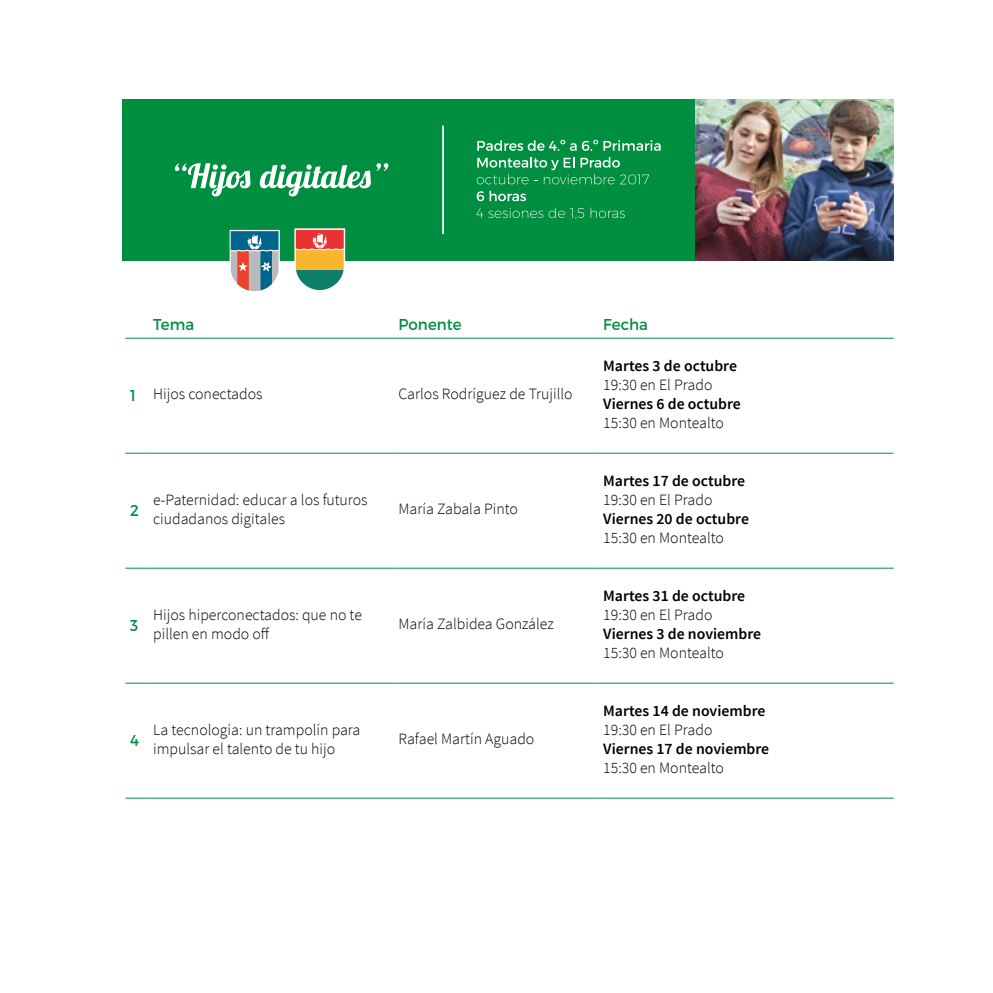
<style>
.page{position:relative;width:993px;height:993px;background:#fff}
.page>*{position:absolute;margin:0;border:0;box-sizing:border-box;transform-origin:0 0}
.t1{font:300 15.75px/18.9px "Source Sans Pro";color:#000}
.t2{font:600 15.75px "Source Sans Pro";color:#000}
.t3{font:15.75px "Montserrat";letter-spacing:.005em;color:#008e41;scale:.95 1}
.s1{font-family:"Montserrat";font-weight:400;color:#008e41}
</style>
<div class="page">
<div style="left:122px;top:99px;width:584px;height:161px;background:#008e41"></div>
<hr style="left:442px;top:125px;width:2px;height:109px;background:#fff">
<svg style="left:175px;top:163px;width:75px;height:33px"></svg>
<svg style="left:260px;top:163px;width:128px;height:33px"></svg>
<img style="left:695px;top:99px;width:198px;height:161px">
<svg style="left:477px;top:140px;width:183px;height:11px"></svg>
<svg style="left:476px;top:157px;width:172px;height:27px"></svg>
<svg style="left:476px;top:191px;width:50px;height:10px"></svg>
<svg style="left:476px;top:207px;width:108px;height:11px"></svg>
<svg style="left:590px;top:207px;width:34px;height:11px"></svg>
<svg style="left:125px;top:568px;width:768px;height:116px"></svg>
<svg style="left:125px;top:453px;width:23px;height:1px"></svg>
<hr style="left:148px;top:453px;width:245px;height:1px;background:#008e41">
<hr style="left:393px;top:453px;width:205px;height:1px;background:#008e41">
<hr style="left:598px;top:453px;width:295px;height:1px;background:#008e41">
<svg style="left:125px;top:567px;width:23px;height:1px"></svg>
<hr style="left:148px;top:567px;width:245px;height:1px;background:#008e41">
<hr style="left:393px;top:567px;width:205px;height:1px;background:#008e41">
<hr style="left:598px;top:567px;width:295px;height:1px;background:#008e41">
<svg style="left:125px;top:682px;width:23px;height:1px"></svg>
<hr style="left:148px;top:682px;width:245px;height:1px;background:#008e41">
<hr style="left:393px;top:682px;width:205px;height:1px;background:#008e41">
<hr style="left:598px;top:682px;width:295px;height:1px;background:#008e41">
<svg style="left:125px;top:797px;width:23px;height:1px"></svg>
<hr style="left:148px;top:797px;width:245px;height:1px;background:#008e41">
<hr style="left:393px;top:797px;width:205px;height:1px;background:#008e41">
<hr style="left:598px;top:797px;width:295px;height:1px;background:#008e41">
<svg style="left:125px;top:338px;width:23px;height:1px"></svg>
<hr style="left:148px;top:338px;width:245px;height:1px;background:#008e41">
<hr style="left:393px;top:338px;width:205px;height:1px;background:#008e41">
<hr style="left:598px;top:338px;width:295px;height:1px;background:#008e41">
<svg style="left:229px;top:230px;width:51px;height:62px;background:#889aa6"></svg>
<svg style="left:294px;top:228px;width:51px;height:63px;background:#be986a"></svg>
<p class="t3" style="left:153px;top:315px;width:45px">Tema</p>
<p class="t3" style="left:398px;top:315px;width:68px">Ponente</p>
<p class="t3" style="left:603px;top:315px;width:49px">Fecha</p>
<p class="t1" style="left:130px;top:384px;width:134px"><span class="s1">1</span> Hijos conectados</p>
<p class="t1" style="left:398px;top:384px;width:176px">Carlos Rodríguez de Trujillo</p>
<p class="t3" style="left:130px;top:500px;width:11px">2</p>
<p class="t1" style="left:153px;top:490px;width:216px">e-Paternidad: educar a los futuros ciudadanos digitales</p>
<p class="t1" style="left:398px;top:499px;width:121px">María Zabala Pinto</p>
<p class="t3" style="left:130px;top:615px;width:10px">3</p>
<p class="t1" style="left:153px;top:605px;width:210px">Hijos hiperconectados: que no te pillen en modo off</p>
<p class="t1" style="left:398px;top:614px;width:157px">María Zalbidea González</p>
<p class="t3" style="left:130px;top:730px;width:11px">4</p>
<p class="t1" style="left:153px;top:720px;width:209px">La tecnología: un trampolín para impulsar el talento de tu hijo</p>
<p class="t1" style="left:398px;top:729px;width:137px">Rafael Martín Aguado</p>
<p class="t2" style="left:603px;top:355px;width:135px">Martes 3 de octubre</p>
<p class="t1" style="left:603px;top:375px;width:111px">19:30 en El Prado</p>
<p class="t2" style="left:603px;top:393px;width:139px">Viernes 6 de octubre</p>
<p class="t1" style="left:603px;top:413px;width:122px">15:30 en Montealto</p>
<p class="t2" style="left:603px;top:470px;width:143px">Martes 17 de octubre</p>
<p class="t1" style="left:603px;top:490px;width:111px">19:30 en El Prado</p>
<p class="t2" style="left:603px;top:508px;width:147px">Viernes 20 de octubre</p>
<p class="t1" style="left:603px;top:528px;width:122px">15:30 en Montealto</p>
<p class="t2" style="left:603px;top:585px;width:143px">Martes 31 de octubre</p>
<p class="t1" style="left:603px;top:605px;width:111px">19:30 en El Prado</p>
<p class="t2" style="left:603px;top:623px;width:159px">Viernes 3 de noviembre</p>
<p class="t1" style="left:603px;top:642px;width:122px">15:30 en Montealto</p>
<p class="t2" style="left:603px;top:700px;width:164px">Martes 14 de noviembre</p>
<p class="t1" style="left:603px;top:720px;width:111px">19:30 en El Prado</p>
<p class="t2" style="left:603px;top:738px;width:167px">Viernes 17 de noviembre</p>
<p class="t1" style="left:603px;top:757px;width:122px">15:30 en Montealto</p>
</div>
